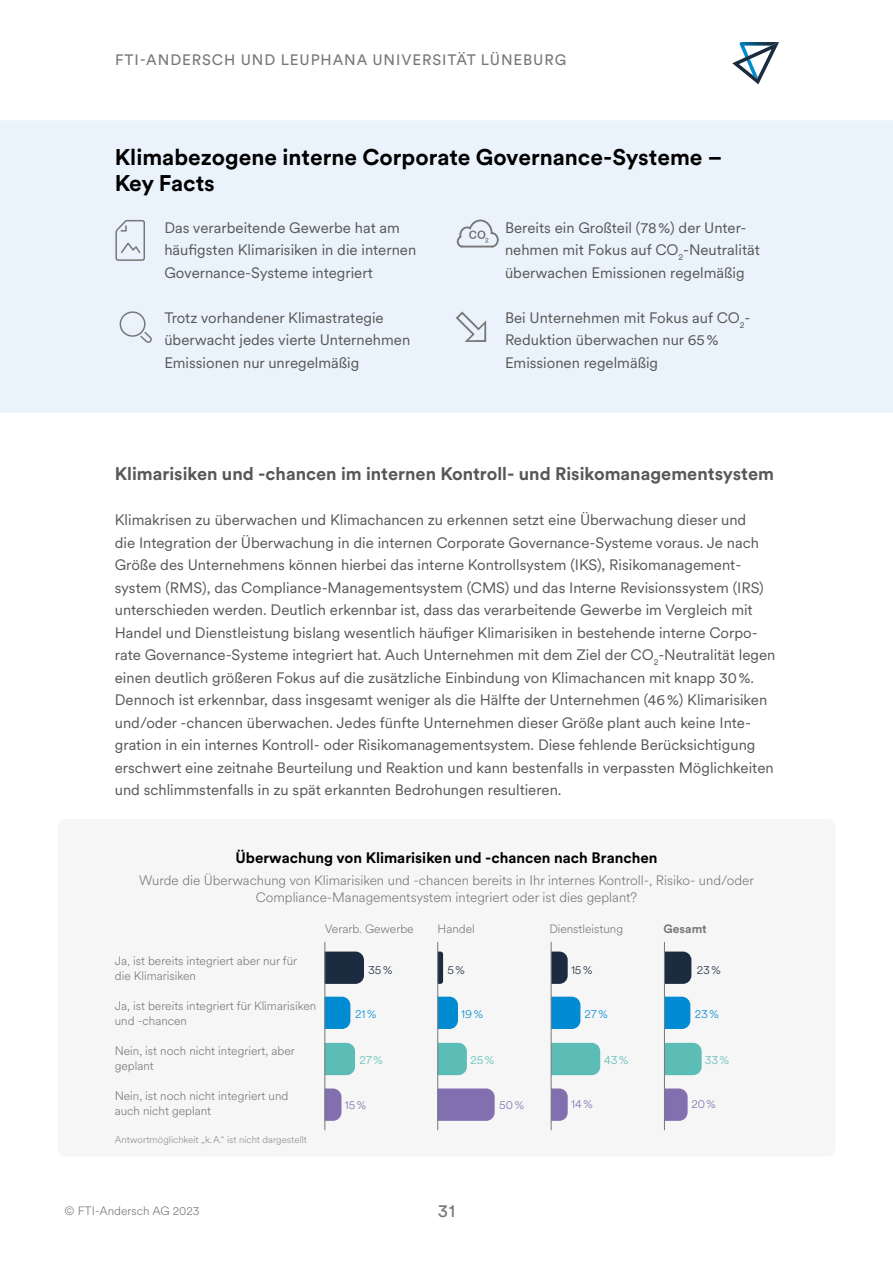
<style>
.page{position:relative;width:893px;height:1263px;background:#fff}
.page>*{position:absolute;margin:0;border:0;box-sizing:border-box;transform-origin:0 0}
.t1{font:700 22.5px/25.5px "Circular XX";color:#000}
.t2{font:700 18px "Circular XX";color:#575756}
.t3{font:18px "Circular XX";color:#777}
.t4{font:15px/22.5px "Circular XX";color:#575756}
.t5{font:700 15px "Circular XX";color:#000}
.t6{font:15px "Circular XX";letter-spacing:.06em;color:#777}
.t7{font:300 13.5px/16.5px "Circular XX";color:#777;text-align:center}
.t8{font:300 12px/15px "Circular XX";color:#777}
.t9{font:300 12px "Circular XX";color:#008bd2}
.t10{font:300 12px "Circular XX";color:#5bbdb5}
.t11{font:300 12px "Circular XX";color:#816fb0}
.t12{font:300 12px "Circular XX";color:#1c2c40}
.t13{font:700 12px "Circular XX";color:#777}
.t14{font:300 9.75px "Circular XX";color:#8f8e8e}
</style>
<div class="page">
<svg style="left:732px;top:42px;width:47px;height:42px"></svg>
<div style="left:0;top:120px;width:893px;height:293px;background:#eaf3fc"></div>
<div style="left:57px;top:819px;width:779px;height:337px;background:#f6f6f6;border-radius:9px"></div>
<svg style="left:324px;top:1088px;width:17px;height:33px"></svg>
<svg style="left:438px;top:1088px;width:57px;height:33px;background:#8574b2"></svg>
<svg style="left:324px;top:1043px;width:31px;height:32px"></svg>
<svg style="left:324px;top:997px;width:26px;height:32px"></svg>
<svg style="left:324px;top:951px;width:40px;height:33px"></svg>
<svg style="left:438px;top:1043px;width:29px;height:32px"></svg>
<svg style="left:438px;top:997px;width:20px;height:32px"></svg>
<svg style="left:438px;top:951px;width:5px;height:33px"></svg>
<svg style="left:552px;top:1088px;width:16px;height:33px"></svg>
<div style="left:552px;top:1043px;width:48px;height:32px;background:#5bbdb5"></div>
<svg style="left:552px;top:997px;width:28px;height:32px"></svg>
<svg style="left:552px;top:951px;width:16px;height:33px"></svg>
<svg style="left:665px;top:1088px;width:23px;height:33px"></svg>
<svg style="left:665px;top:1043px;width:37px;height:32px"></svg>
<svg style="left:665px;top:997px;width:25px;height:32px"></svg>
<svg style="left:665px;top:951px;width:26px;height:33px"></svg>
<svg style="left:456px;top:311px;width:30px;height:31px"></svg>
<svg style="left:115px;top:219px;width:31px;height:43px"></svg>
<svg style="left:456px;top:219px;width:44px;height:39px;background:#d7dee6"></svg>
<hr style="left:325px;top:942px;width:1px;height:188px;background:#777">
<hr style="left:437px;top:942px;width:1px;height:188px;background:#777">
<hr style="left:551px;top:942px;width:1px;height:188px;background:#777">
<hr style="left:664px;top:942px;width:1px;height:188px;background:#777">
<svg style="left:117px;top:311px;width:37px;height:34px"></svg>
<p class="t6" style="left:115px;top:49px;width:453px">FTI-ANDERSCH UND LEUPHANA UNIVERSITÄT LÜNEBURG</p>
<h1 class="t1" style="left:115px;top:144px;width:609px">Klimabezogene interne Corporate Governance-Systeme –<br>Key Facts</h1>
<p class="t4" style="left:164px;top:216px;width:253px">Das verarbeitende Gewerbe hat am häufigsten Klimarisiken in die internen<br>Governance-Systeme integriert</p>
<p class="t4" style="left:164px;top:306px;width:247px">Trotz vorhandener Klimastrategie überwacht jedes vierte Unternehmen<br>Emissionen nur unregelmäßig</p>
<p class="t4" style="left:505px;top:216px;width:256px">Bereits ein Großteil (78%) der Unter&shy;nehmen mit Fokus auf CO<sub>2</sub>-Neutralität überwachen Emissionen regelmäßig</p>
<p class="t4" style="left:505px;top:306px;width:247px">Bei Unternehmen mit Fokus auf CO<sub>2</sub>-<br>Reduktion überwachen nur 65%<br>Emissionen regelmäßig</p>
<p class="t2" style="left:115px;top:462px;width:661px">Klimarisiken und -chancen im internen Kontroll- und Risikomanagementsystem</p>
<p class="t4" style="left:115px;top:508px;width:662px">Klimakrisen zu überwachen und Klimachancen zu erkennen setzt eine Überwachung dieser und<br>die Integration der Überwachung in die internen Corporate Governance-Systeme voraus. Je nach Größe des Unternehmens können hierbei das interne Kontrollsystem (IKS), Risikomanagement&shy;system (RMS), das Compliance-Managementsystem (CMS) und das Interne Revisionssystem (IRS) unterschieden werden. Deutlich erkennbar ist, dass das verarbeitende Gewerbe im Vergleich mit Handel und Dienstleistung bislang wesentlich häufiger Klimarisiken in bestehende interne Corpo&shy;rate Governance-Systeme integriert hat. Auch Unternehmen mit dem Ziel der CO<sub>2</sub>-Neutralität legen einen deutlich größeren Fokus auf die zusätzliche Einbindung von Klimachancen mit knapp 30%.<br>Dennoch ist erkennbar, dass insgesamt weniger als die Hälfte der Unternehmen (46%) Klimarisiken und/oder -chancen überwachen. Jedes fünfte Unternehmen dieser Größe plant auch keine Inte&shy;gration in ein internes Kontroll- oder Risikomanagementsystem. Diese fehlende Berücksichtigung erschwert eine zeitnahe Beurteilung und Reaktion und kann bestenfalls in verpassten Möglichkeiten und schlimmstenfalls in zu spät erkannten Bedrohungen resultieren.</p>
<p class="t5" style="left:235px;top:847px;width:424px">Überwachung von Klimarisiken und -chancen nach Branchen</p>
<p class="t7" style="left:139px;top:871px;width:616px">Wurde die Überwachung von Klimarisiken und -chancen bereits in Ihr internes Kontroll-, Risiko- und/oder<br>Compliance-Managementsystem integriert oder ist dies geplant?</p>
<p class="t8" style="left:115px;top:952px;width:184px">Ja, ist bereits integriert aber nur für die Klimarisiken</p>
<p class="t8" style="left:115px;top:997px;width:203px">Ja, ist bereits integriert für Klimarisiken und -chancen</p>
<p class="t8" style="left:115px;top:1042px;width:182px">Nein, ist noch nicht integriert, aber geplant</p>
<p class="t8" style="left:115px;top:1087px;width:175px">Nein, ist noch nicht integriert und auch nicht geplant</p>
<p class="t14" style="left:115px;top:1133px;width:194px">Antwortmöglichkeit „k.A.“ ist nicht dargestellt</p>
<p class="t8" style="left:325px;top:920px;width:90px">Verarb. Gewerbe</p>
<p class="t8" style="left:438px;top:920px;width:39px">Handel</p>
<p class="t8" style="left:549px;top:920px;width:75px">Dienstleistung</p>
<p class="t13" style="left:663px;top:920px;width:45px">Gesamt</p>
<p class="t12" style="left:368px;top:961px;width:26px">35%</p>
<p class="t12" style="left:447px;top:961px;width:19px">5%</p>
<p class="t12" style="left:571px;top:961px;width:23px">15%</p>
<p class="t12" style="left:697px;top:961px;width:26px">23%</p>
<p class="t9" style="left:355px;top:1005px;width:23px">21%</p>
<p class="t9" style="left:461px;top:1005px;width:23px">19%</p>
<p class="t9" style="left:584px;top:1005px;width:25px">27%</p>
<p class="t9" style="left:695px;top:1005px;width:26px">23%</p>
<p class="t10" style="left:359px;top:1051px;width:25px">27%</p>
<p class="t10" style="left:470px;top:1051px;width:25px">25%</p>
<p class="t10" style="left:604px;top:1051px;width:26px">43%</p>
<p class="t10" style="left:705px;top:1051px;width:26px">33%</p>
<p class="t11" style="left:345px;top:1097px;width:23px">15%</p>
<p class="t11" style="left:499px;top:1097px;width:26px">50%</p>
<p class="t11" style="left:571px;top:1096px;width:23px">14%</p>
<p class="t11" style="left:691px;top:1096px;width:26px">20%</p>
<p class="t8" style="left:65px;top:1203px;width:137px">© FTI-Andersch AG 2023</p>
<p class="t3" style="left:438px;top:1198px;width:19px">31</p>
</div>
